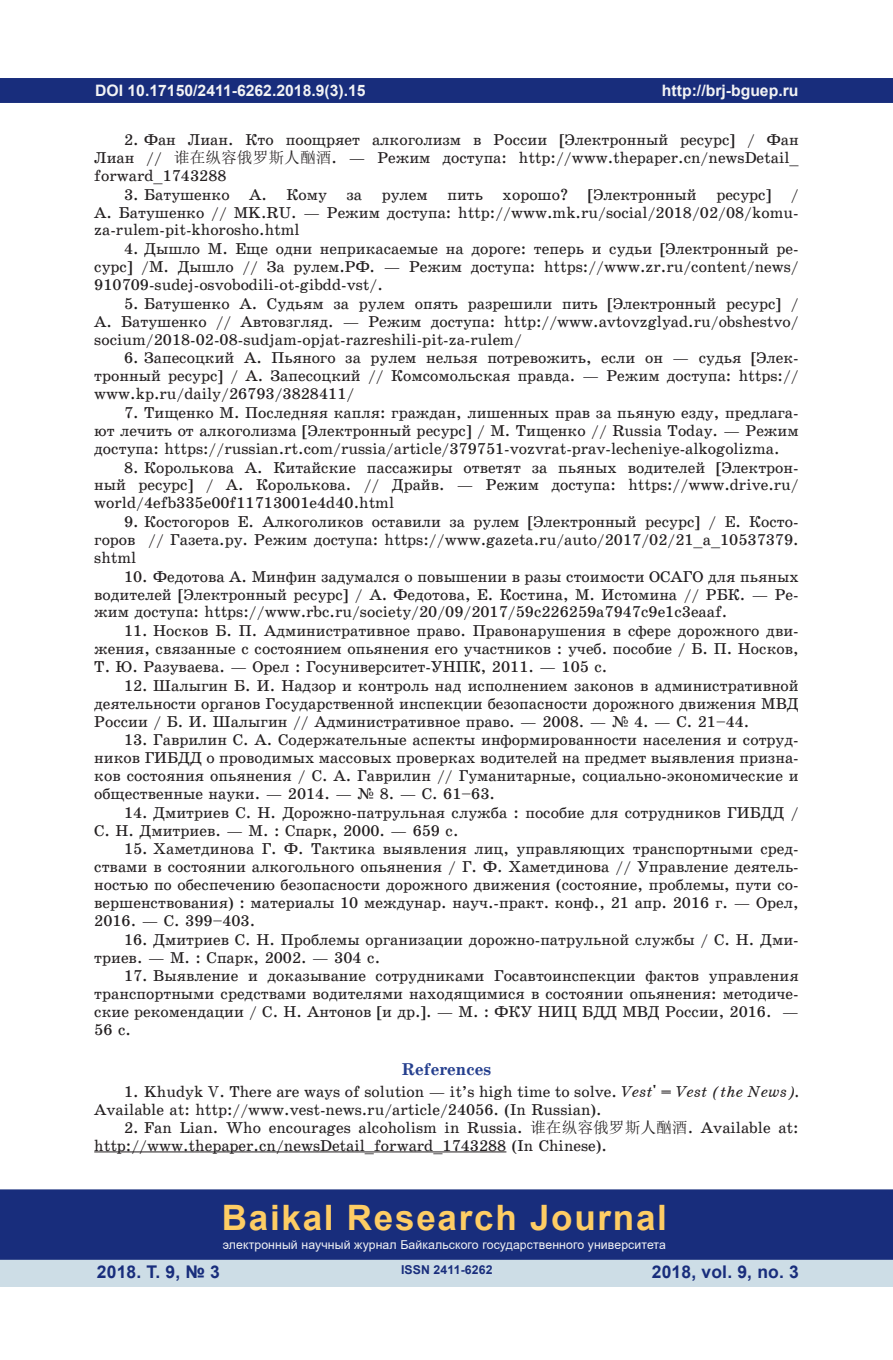
<style>
.page{position:relative;width:893px;height:1360px;background:#fff}
.page>*{position:absolute;margin:0;border:0;box-sizing:border-box;transform-origin:0 0}
.t1{font:700 35px "Arial";letter-spacing:.05em;color:#fecd64}
.t2{font:700 17.5px "Arial";letter-spacing:.01em;color:#182d7c}
.t3{font:17.15px "School Book C Bold";color:#253f8e}
.t4{font:15.75px/17.8px "School Book C";color:#231f20;text-align:justify}
.t5{font:700 15.75px "Arial";color:#f2f3f4}
.t6{font:12.25px "Arial";letter-spacing:.01em;color:#f2f3f4}
.t7{font:700 12.25px "Arial";letter-spacing:.01em;color:#182d7c}
.s1{font-family:"Sim Sun"}
.s2{font-family:"School Book C Italic"}
</style>
<div class="page">
<div style="left:0;top:78px;width:893px;height:25px;background:#182d7c"></div>
<div style="left:0;top:1258px;width:893px;height:28px;background:#cddde6"></div>
<div style="left:0;top:1189px;width:893px;height:70px;background:#182d7c;border:2px solid #182d7c"></div>
<hr style="left:94px;top:1151px;width:412px;height:1px;background:#231f20">
<p class="t5" style="left:95px;top:79px;width:272px">DOI 10.17150/2411-6262.2018.9(3).15</p>
<p class="t4" style="left:94px;top:131px;width:706px;text-indent:30px">2. Фан Лиан. Кто поощряет алкоголизм в России [Электронный ресурс] / Фан Лиан // <span class="s1">谁在纵容俄罗斯人酗酒</span>. — Режим доступа: http://www.thepaper.cn/newsDetail_ forward_1743288</p>
<p class="t4" style="left:94px;top:186px;width:706px;text-indent:30px">3. Батушенко А. Кому за рулем пить хорошо? [Электронный ресурс] / А. Батушенко // MK.RU. — Режим доступа: http://www.mk.ru/social/2018/02/08/komu&shy;za-rulem-pit-khorosho.html</p>
<p class="t4" style="left:94px;top:240px;width:706px;text-indent:30px">4. Дышло М. Еще одни неприкасаемые на дороге: теперь и судьи [Электронный ре&shy;сурс] /М. Дышло // За рулем.РФ. — Режим доступа: https://www.zr.ru/content/news/ 910709-sudej-osvobodili-ot-gibdd-vst/.</p>
<p class="t4" style="left:94px;top:295px;width:706px;text-indent:30px">5. Батушенко А. Судьям за рулем опять разрешили пить [Электронный ресурс] / А. Батушенко // Автовзгляд. — Режим доступа: http://www.avtovzglyad.ru/obshestvo/ socium/2018-02-08-sudjam-opjat-razreshili-pit-za-rulem/</p>
<p class="t4" style="left:94px;top:349px;width:706px;text-indent:30px">6. Запесоцкий А. Пьяного за рулем нельзя потревожить, если он — судья [Элек&shy;тронный ресурс] / А. Запесоцкий // Комсомольская правда. — Режим доступа: https:// www.kp.ru/daily/26793/3828411/</p>
<p class="t4" style="left:94px;top:404px;width:706px;text-indent:30px">7. Тищенко М. Последняя капля: граждан, лишенных прав за пьяную езду, предлага&shy;ют лечить от алкоголизма [Электронный ресурс] / М. Тищенко // Russia Today. — Режим доступа: https://russian.rt.com/russia/article/379751-vozvrat-prav-lecheniye-alkogolizma.</p>
<p class="t4" style="left:94px;top:458px;width:706px;text-indent:30px">8. Королькова А. Китайские пассажиры ответят за пьяных водителей [Электрон&shy;ный ресурс] / А. Королькова. // Драйв. — Режим доступа: https://www.drive.ru/ world/4efb335e00f11713001e4d40.html</p>
<p class="t4" style="left:94px;top:513px;width:706px;text-indent:30px">9. Костогоров Е. Алкоголиков оставили за рулем [Электронный ресурс] / Е. Косто&shy;горов // Газета.ру. Режим доступа: https://www.gazeta.ru/auto/2017/02/21_a_10537379. shtml</p>
<p class="t4" style="left:94px;top:567px;width:706px;text-indent:30px">10. Федотова А. Минфин задумался о повышении в разы стоимости ОСАГО для пьяных водителей [Электронный ресурс] / А. Федотова, Е. Костина, М. Истомина // РБК. — Ре&shy;жим доступа: https://www.rbc.ru/society/20/09/2017/59c226259a7947c9e1c3eaaf.</p>
<p class="t4" style="left:94px;top:622px;width:706px;text-indent:30px">11. Носков Б. П. Административное право. Правонарушения в сфере дорожного дви&shy;жения, связанные с состоянием опьянения его участников : учеб. пособие / Б. П. Носков, Т. Ю. Разуваева. — Орел : Госуниверситет-УНПК, 2011. — 105 с.</p>
<p class="t4" style="left:94px;top:676px;width:706px;text-indent:30px">12. Шалыгин Б. И. Надзор и контроль над исполнением законов в административной деятельности органов Государственной инспекции безопасности дорожного движения МВД России / Б. И. Шалыгин // Административное право. — 2008. — ¹ 4. — С. 21–44.</p>
<p class="t4" style="left:94px;top:731px;width:706px;text-indent:30px">13. Гаврилин С. А. Содержательные аспекты информированности населения и сотруд&shy;ников ГИБДД о проводимых массовых проверках водителей на предмет выявления призна&shy;ков состояния опьянения / С. А. Гаврилин // Гуманитарные, социально-экономические и общественные науки. — 2014. — ¹ 8. — С. 61–63.</p>
<p class="t4" style="left:94px;top:803px;width:706px;text-indent:30px">14. Дмитриев С. Н. Дорожно-патрульная служба : пособие для сотрудников ГИБДД /<br>С. Н. Дмитриев. — М. : Спарк, 2000. — 659 с.</p>
<p class="t4" style="left:94px;top:840px;width:706px;text-indent:30px">15. Хаметдинова Г. Ф. Тактика выявления лиц, управляющих транспортными сред&shy;ствами в состоянии алкогольного опьянения / Г. Ф. Хаметдинова // Управление деятель&shy;ностью по обеспечению безопасности дорожного движения (состояние, проблемы, пути со&shy;вершенствования) : материалы 10 междунар. науч.-практ. конф., 21 апр. 2016 г. — Орел, 2016. — С. 399–403.</p>
<p class="t4" style="left:94px;top:930px;width:706px;text-indent:30px">16. Дмитриев С. Н. Проблемы организации дорожно-патрульной службы / С. Н. Дми&shy;триев. — М. : Спарк, 2002. — 304 с.</p>
<p class="t4" style="left:94px;top:967px;width:706px;text-indent:30px">17. Выявление и доказывание сотрудниками Госавтоинспекции фактов управления транспортными средствами водителями находящимися в состоянии опьянения: методиче&shy;ские рекомендации / С. Н. Антонов [и др.]. — М. : ФКУ НИЦ БДД МВД России, 2016. — 56 с.</p>
<p class="t3" style="left:402px;top:1059px;width:91px">References</p>
<p class="t4" style="left:94px;top:1082px;width:706px;text-indent:30px">1. Khudyk V. There are ways of solution — it’s high time to solve. <span class="s2">Vest' = Vest (the News).<br></span>Available at: http://www.vest-news.ru/article/24056. (In Russian).</p>
<p class="t4" style="left:94px;top:1118px;width:706px;text-indent:30px">2. Fan Lian. Who encourages alcoholism in Russia. <span class="s1">谁在纵容俄罗斯人酗酒</span>. Available at: http://www.thepaper.cn/newsDetail_forward_1743288 (In Chinese).</p>
<p class="t5" style="left:662px;top:79px;width:138px">http://brj-bguep.ru</p>
<p class="t5" style="left:348px;top:79px;width:10px">7</p>
<h1 class="t1" style="left:222px;top:1192px;width:447px">Baikal Research Journal</h1>
<p class="t6" style="left:223px;top:1236px;width:445px">электронный научный журнал Байкальского государственного университета</p>
<p class="t2" style="left:97px;top:1259px;width:125px">2018. Т. 9, № 3</p>
<p class="t7" style="left:401px;top:1261px;width:93px">ISSN 2411-6262</p>
<p class="t2" style="left:652px;top:1259px;width:149px">2018, vol. 9, no. 3</p>
</div>
